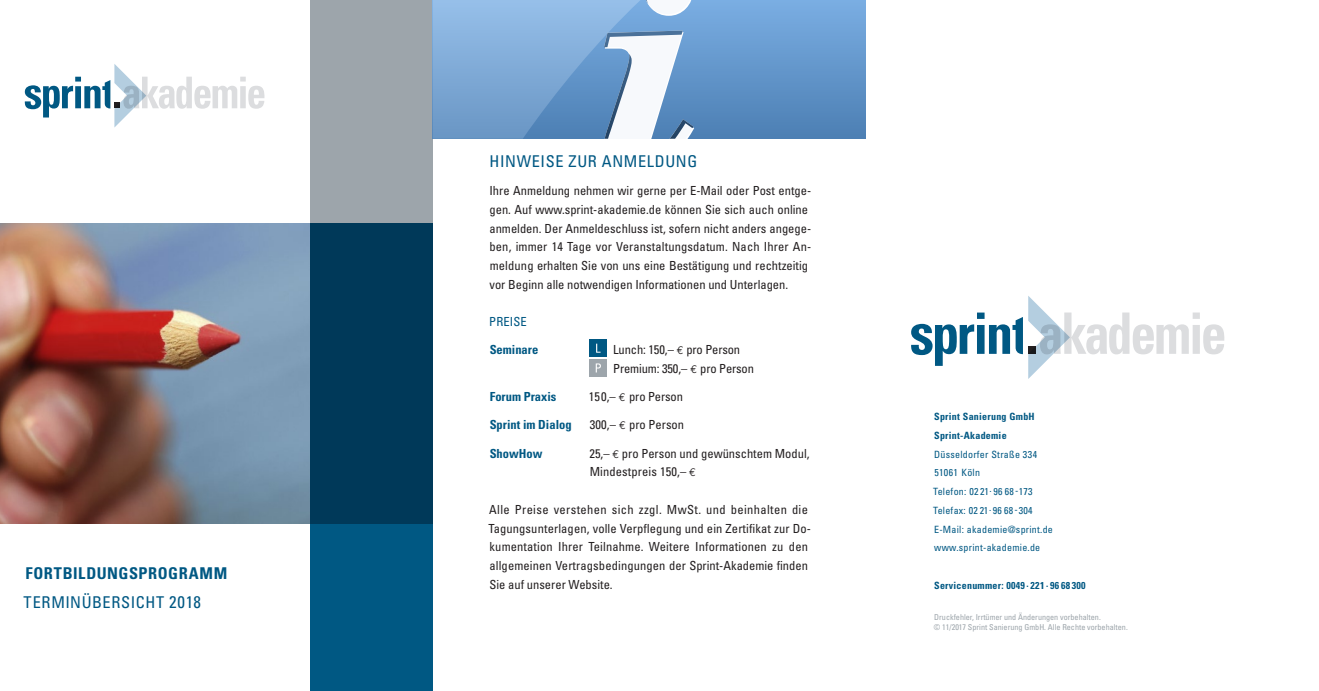
<style>
.page{position:relative;width:1319px;height:691px;background:#fff}
.page>*{position:absolute;margin:0;border:0;box-sizing:border-box;transform-origin:0 0}
.t1{font:700 condensed 16.25px/28.1px "Univers";letter-spacing:.035em;color:#005883}
.t2{font:condensed 16.25px "Univers";letter-spacing:.04em;color:#005883}
.t3{font:condensed 12.5px/18.8px "Univers";color:#231f20}
.t4{font:700 condensed 12.5px "Univers";color:#005883}
.t5{font:condensed 12.5px "Univers";letter-spacing:.01em;color:#005883}
.t6{font:condensed 10px/18.8px "Univers";letter-spacing:.025em;color:#005883}
.t7{font:700 condensed 10px/18.8px "Univers";letter-spacing:.025em;color:#005883}
.t8{font:condensed 8.12px/9.8px "Univers";color:#9da5ab}
.s1{font-weight:400}
.s2{font-weight:400;font-size:16.88px}
.s3{font-family:"Euro Mono";font-stretch:normal;font-size:11.25px}
</style>
<div class="page">
<img style="left:0;top:223px;width:310px;height:300px">
<div style="left:310px;top:0;width:122px;height:223px;background:#9da5ab"></div>
<div style="left:310px;top:523px;width:122px;height:168px;background:#005883"></div>
<div style="left:310px;top:223px;width:122px;height:300px;background:#003959"></div>
<div style="left:432px;top:0;width:433px;height:139px;background:linear-gradient(to bottom,#7aaee2,#4c7fb3)"></div>
<svg style="left:432px;top:0;width:262px;height:139px;background:#89afd7"></svg>
<svg style="left:24px;top:64px;width:240px;height:64px"></svg>
<svg style="left:911px;top:313px;width:111px;height:53px"></svg>
<svg style="left:1028px;top:296px;width:196px;height:83px"></svg>
<div style="left:589px;top:339px;width:18px;height:18px;background:#005883"></div>
<svg style="left:596px;top:344px;width:4px;height:9px"></svg>
<div style="left:589px;top:359px;width:18px;height:18px;background:#9da5ab"></div>
<svg style="left:595px;top:363px;width:6px;height:9px"></svg>
<h1 class="t1" style="left:24px;top:559px;width:205px">FORTBILDUNGSPROGRAMM<br><span class="s1">TERMINÜBERSICHT</span> <span class="s2">2018</span></h1>
<h1 class="t2" style="left:489px;top:151px;width:209px">HINWEISE ZUR ANMELDUNG</h1>
<p class="t3" style="left:489px;top:181px;width:323px">Ihre Anmeldung nehmen wir gerne per E-Mail oder Post entge&shy;gen. Auf www.sprint-akademie.de können Sie sich auch online anmelden. Der Anmeldeschluss ist, sofern nicht anders angege&shy;ben, immer 14 Tage vor Veranstaltungsdatum. Nach Ihrer An&shy;meldung erhalten Sie von uns eine Bestätigung und rechtzeitig vor Beginn alle notwendigen Informationen und Unterlagen.</p>
<p class="t5" style="left:489px;top:314px;width:39px">PREISE</p>
<p class="t4" style="left:489px;top:342px;width:50px">Seminare</p>
<p class="t4" style="left:489px;top:389px;width:68px">Forum Praxis</p>
<p class="t4" style="left:489px;top:417px;width:83px">Sprint im Dialog</p>
<p class="t4" style="left:489px;top:445px;width:54px">ShowHow</p>
<p class="t3" style="left:613px;top:340px;width:142px">Lunch: 150,– <span class="s3">E</span> pro Person<br>Premium: 350,– <span class="s3">E</span> pro Person</p>
<p class="t3" style="left:588px;top:387px;width:96px">150,– <span class="s3">E</span> pro Person</p>
<p class="t3" style="left:589px;top:415px;width:96px">300,– <span class="s3">E</span> pro Person</p>
<p class="t3" style="left:589px;top:443px;width:221px">25,– <span class="s3">E</span> pro Person und gewünschtem Modul,<br>Mindestpreis 150,– <span class="s3">E</span></p>
<p class="t3" style="left:488px;top:500px;width:324px">Alle Preise verstehen sich zzgl. MwSt. und beinhalten die Tagungsunterlagen, volle Verpflegung und ein Zertifikat zur Do&shy;kumentation Ihrer Teilnahme. Weitere Informationen zu den allgemeinen Vertragsbedingungen der Sprint-Akademie finden Sie auf unserer Website.</p>
<p class="t7" style="left:934px;top:407px;width:102px">Sprint Sanierung GmbH<br>Sprint-Akademie</p>
<p class="t6" style="left:933px;top:444px;width:121px">Düsseldorfer Straße 334<br>51061 Köln<br>Telefon: 02 21· 96 68-173<br>Telefax: 02 21· 96 68-304<br>E-Mail: akademie@sprint.de www.sprint-akademie.de</p>
<p class="t7" style="left:934px;top:576px;width:153px">Servicenummer: 0049 . 221 . 96 68 300</p>
<p class="t8" style="left:933px;top:612px;width:195px">Druckfehler, Irrtümer und Änderungen vorbehalten.<br>© 11/2017 Sprint Sanierung GmbH. Alle Rechte vorbehalten.</p>
</div>
